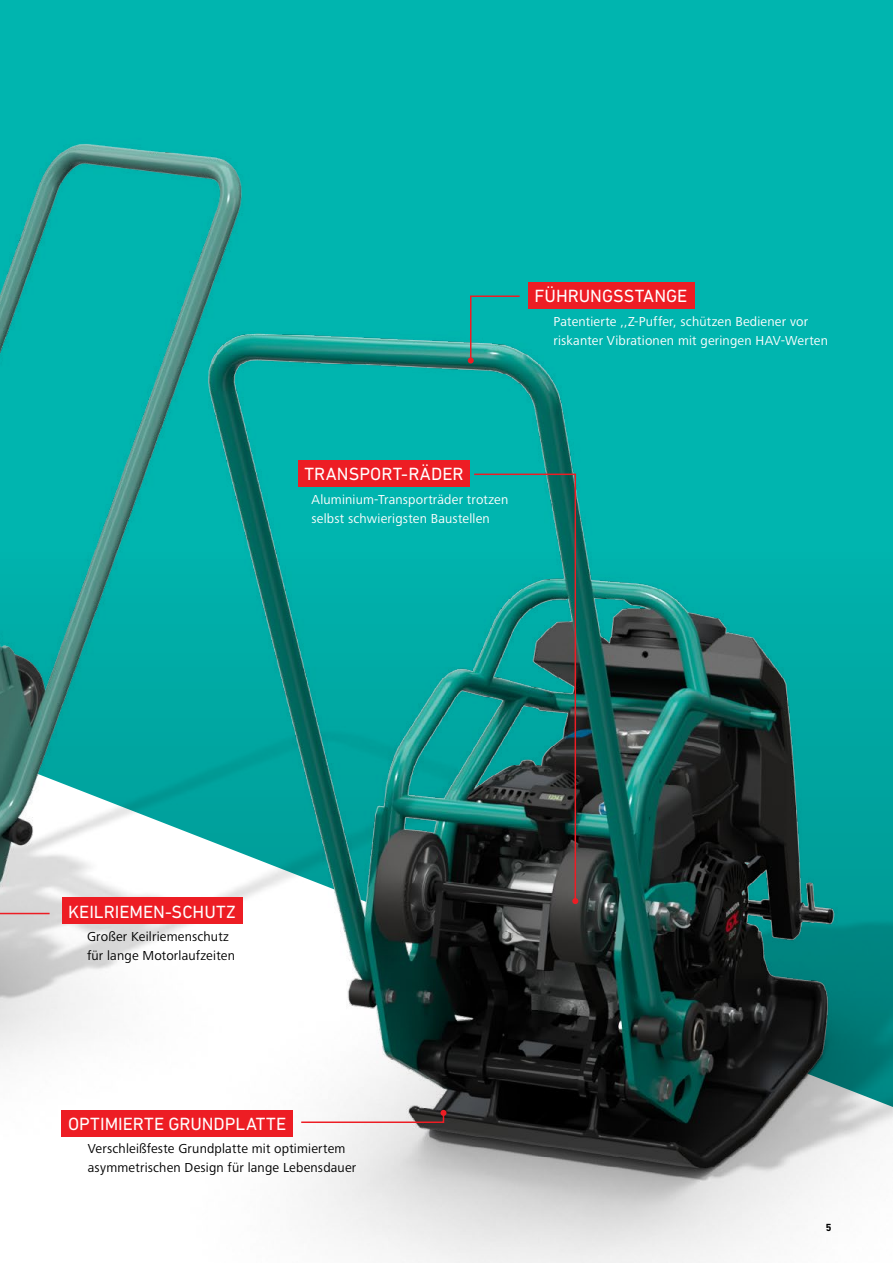
<style>
.page{position:relative;width:893px;height:1263px;background:#fff}
.page>*{position:absolute;margin:0;border:0;box-sizing:border-box;transform-origin:0 0}
.t1{font:18px "DIN Next LT Pro";color:#fff}
.t2{font:13.5px/18.8px "Frutiger Next LTW1 G";letter-spacing:.015em;color:#fff}
.t3{font:13.5px/18.8px "Frutiger Next LTW1 G";letter-spacing:.015em;color:#000}
.t4{font:700 10.5px "DIN Next LT Pro";color:#000}
</style>
<div class="page">
<div style="left:0;top:0;width:893px;height:1168px;background:#00b5af"></div>
<img style="left:0;top:144px;width:150px;height:1024px">
<img style="left:150px;top:150px;width:743px;height:1113px">
<svg style="left:468px;top:295px;width:53px;height:68px"></svg>
<svg style="left:473px;top:473px;width:105px;height:431px"></svg>
<svg style="left:0;top:887px;width:51px;height:28px"></svg>
<svg style="left:300px;top:1110px;width:146px;height:14px;background:#cbb2b2"></svg>
<div style="left:528px;top:282px;width:167px;height:27px;background:#ed1d24"></div>
<div style="left:298px;top:460px;width:172px;height:27px;background:#ed1d24"></div>
<div style="left:62px;top:898px;width:180px;height:26px;background:#ed1d24"></div>
<div style="left:62px;top:1110px;width:231px;height:26px;background:#ed1d24"></div>
<h1 class="t1" style="left:535px;top:286px;width:154px">FÜHRUNGSSTANGE</h1>
<p class="t2" style="left:553px;top:312px;width:276px">Patentierte ,,Z-Puffer, schützen Bediener vor riskanter Vibrationen mit geringen HAV-Werten</p>
<h1 class="t1" style="left:304px;top:464px;width:161px">TRANSPORT-RÄDER</h1>
<p class="t2" style="left:312px;top:491px;width:198px">Aluminium-Transporträder trotzen selbst schwierigsten Baustellen</p>
<h1 class="t1" style="left:68px;top:901px;width:169px">KEILRIEMEN-SCHUTZ</h1>
<p class="t3" style="left:87px;top:928px;width:149px">Großer Keilriemenschutz für lange Motorlaufzeiten</p>
<h1 class="t1" style="left:68px;top:1113px;width:220px">OPTIMIERTE GRUNDPLATTE</h1>
<p class="t3" style="left:88px;top:1140px;width:270px">Verschleißfeste Grundplatte mit optimiertem asymmetrischen Design für lange Lebensdauer</p>
<p class="t4" style="left:826px;top:1221px;width:7px">5</p>
</div>
